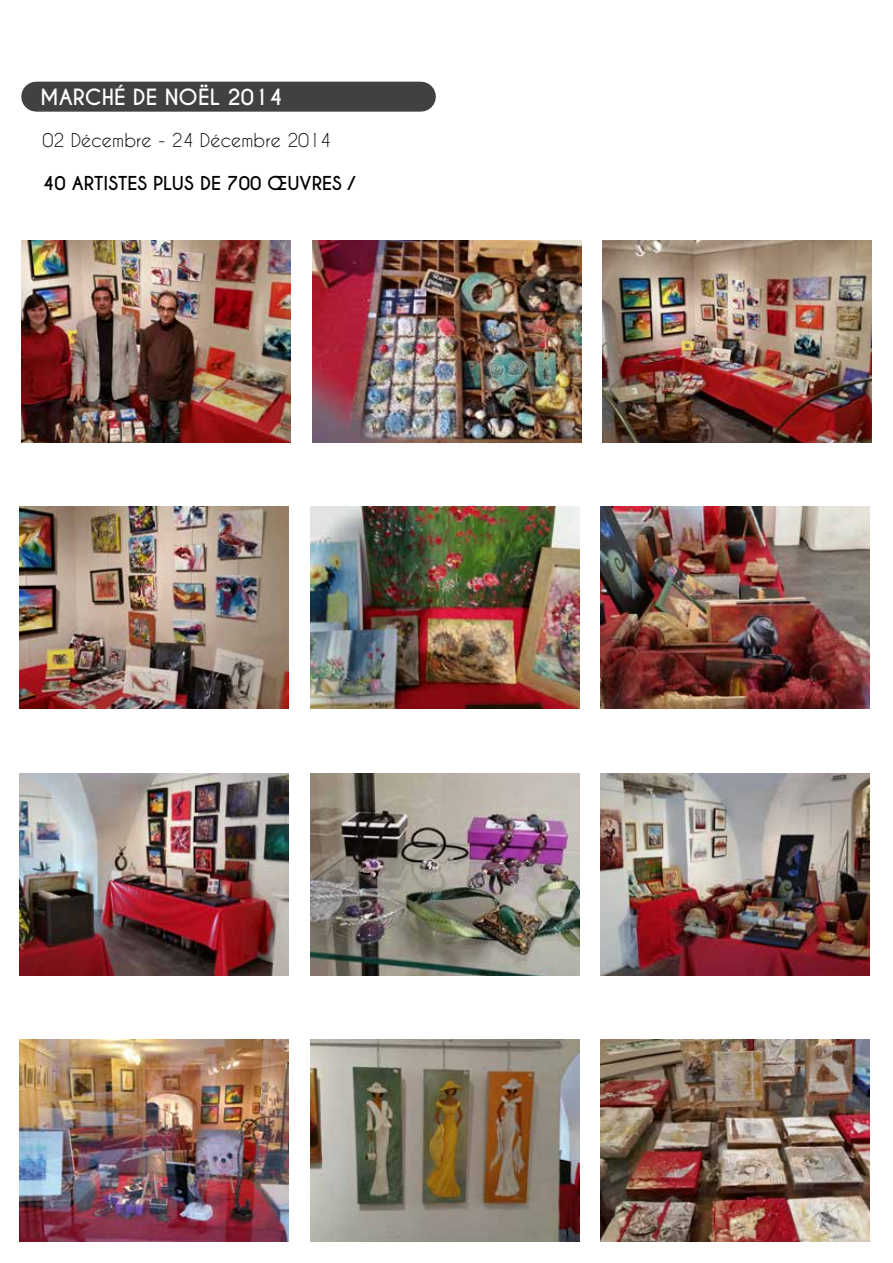
<style>
.page{position:relative;width:893px;height:1263px;background:#fff}
.page>*{position:absolute;margin:0;border:0;box-sizing:border-box;transform-origin:0 0}
.t1{font:700 21px "Caviar Dreams";color:#fff}
.t2{font:700 18px "Caviar Dreams";color:#000}
.t3{font:18px "Caviar Dreams";color:#000}
</style>
<div class="page">
<div style="left:36px;top:82px;width:385px;height:30px;background:#414042"></div>
<img style="left:602px;top:240px;width:270px;height:202px">
<img style="left:312px;top:240px;width:270px;height:202px">
<img style="left:21px;top:240px;width:270px;height:202px">
<img style="left:600px;top:507px;width:269px;height:202px">
<img style="left:310px;top:507px;width:269px;height:202px">
<img style="left:19px;top:507px;width:269px;height:202px">
<img style="left:600px;top:773px;width:269px;height:202px">
<img style="left:310px;top:773px;width:269px;height:202px">
<img style="left:19px;top:773px;width:269px;height:202px">
<img style="left:600px;top:1040px;width:269px;height:202px">
<img style="left:310px;top:1040px;width:269px;height:202px">
<img style="left:19px;top:1040px;width:269px;height:202px">
<p class="t1" style="left:40px;top:84px;width:244px">MARCHÉ DE NOËL 2014</p>
<p class="t3" style="left:43px;top:129px;width:290px">02 Décembre - 24 Décembre 2014</p>
<p class="t2" style="left:43px;top:173px;width:40px">40 ARTISTES</p>
<p class="t2" style="left:153px;top:173px;width:11px">PLUS</p>
<p class="t2" style="left:200px;top:173px;width:123px">DE 700 ŒUVRES</p>
<p class="t2" style="left:348px;top:173px;width:9px">/</p>
</div>
